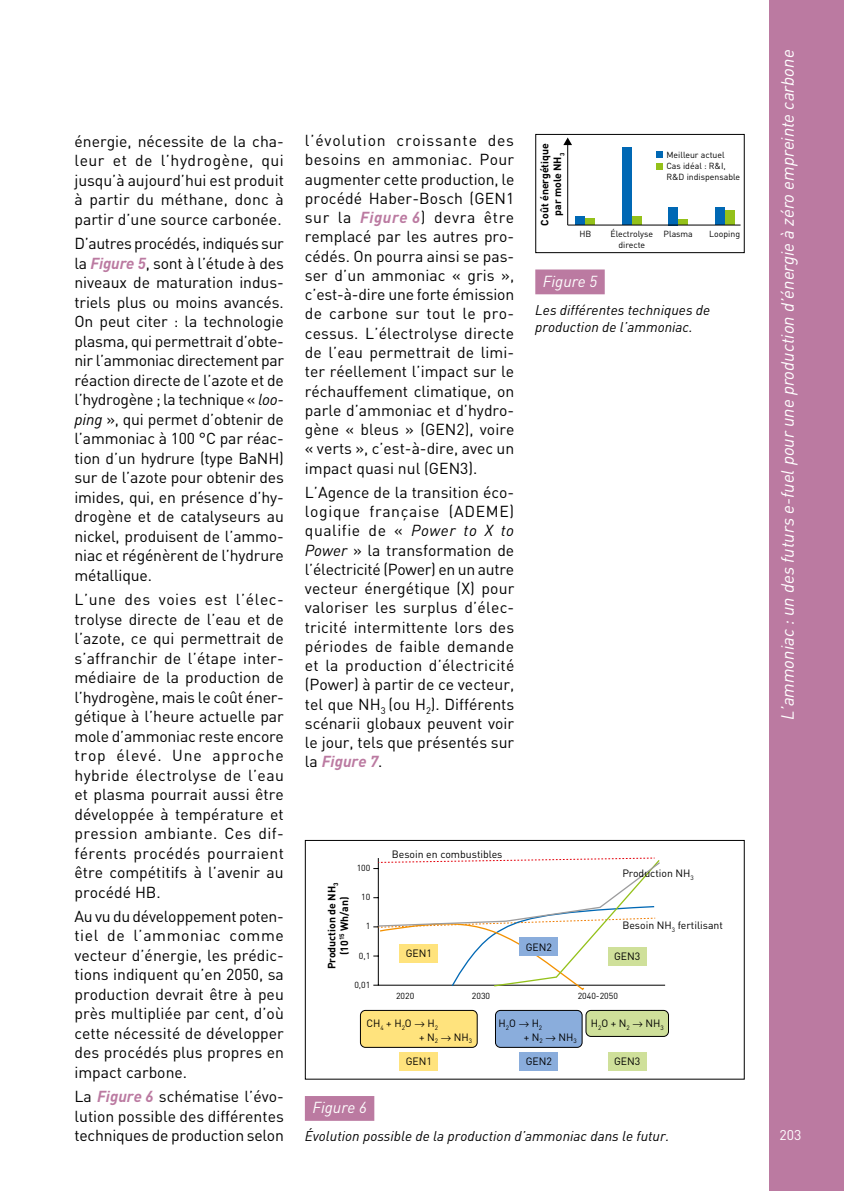
<style>
.page{position:relative;width:844px;height:1191px;background:#fff}
.page>*{position:absolute;margin:0;border:0;box-sizing:border-box;transform-origin:0 0}
.t1{font:italic 17.5px "DIN";color:#fff}
.Texte_courant{font:15.75px/19.4px "DIN";color:#000;text-align:justify}
.Figure_numero{font:italic 15.75px "DIN";color:#fff}
.Figure_titre{font:italic 14px/16.8px "DIN";color:#000}
.t2{font:14px "DIN";color:#fff}
.t3{font:10.5px/13.1px "DIN";color:#000}
.t4{font:700 10.5px/12.6px "DIN";color:#000;text-align:center}
.t5{font:8.75px/10.5px "DIN";color:#000;text-align:center}
.s1{font-weight:700;font-style:italic;color:#bb7aa1}
.s2{font-style:italic}
</style>
<div class="page">
<div style="left:769px;top:0;width:74px;height:1191px;background:#bb7aa1"></div>
<div style="left:535px;top:269px;width:69px;height:25px;background:#bb7aa1"></div>
<hr style="left:567px;top:144px;width:1px;height:81px;background:#000">
<svg style="left:563px;top:137px;width:9px;height:8px"></svg>
<div style="left:575px;top:216px;width:10px;height:9px;background:#0068b4"></div>
<div style="left:585px;top:218px;width:10px;height:7px;background:#94c11a"></div>
<div style="left:621px;top:147px;width:10px;height:78px;background:#0068b4"></div>
<div style="left:631px;top:216px;width:10px;height:9px;background:#94c11a"></div>
<div style="left:668px;top:207px;width:10px;height:18px;background:#0068b4"></div>
<div style="left:678px;top:220px;width:10px;height:5px;background:#94c11a"></div>
<div style="left:714px;top:207px;width:10px;height:18px;background:#0068b4"></div>
<div style="left:724px;top:210px;width:10px;height:15px;background:#94c11a"></div>
<svg style="left:656px;top:152px;width:6px;height:17px"></svg>
<hr style="left:567px;top:225px;width:173px;height:1px;background:#000">
<div style="left:535px;top:134px;width:209px;height:119px;border:1px solid #000"></div>
<div style="left:305px;top:1096px;width:69px;height:24px;background:#bb7aa1"></div>
<hr style="left:378px;top:984px;width:287px;height:1px;background:#000">
<div style="left:399px;top:1051px;width:39px;height:19px;background:#ffe37d"></div>
<div style="left:360px;top:1010px;width:117px;height:37px;background:#ffe37d;border-radius:5px"></div>
<div style="left:360px;top:1010px;width:117px;height:37px;border:1px solid #000;border-radius:5px"></div>
<svg style="left:373px;top:857px;width:288px;height:132px"></svg>
<div style="left:519px;top:937px;width:38px;height:19px;background:#8aaddc"></div>
<div style="left:519px;top:1051px;width:38px;height:19px;background:#8aaddc"></div>
<div style="left:495px;top:1010px;width:87px;height:37px;background:#8aaddc;border-radius:5px"></div>
<div style="left:495px;top:1010px;width:87px;height:37px;border:1px solid #000;border-radius:5px"></div>
<div style="left:608px;top:1051px;width:38px;height:19px;background:#cfe09a"></div>
<div style="left:586px;top:1010px;width:82px;height:26px;background:#cfe09a;border-radius:5px"></div>
<div style="left:585px;top:1010px;width:83px;height:26px;border:1px solid #000;border-radius:5px"></div>
<div style="left:305px;top:840px;width:439px;height:239px;border:1px solid #000"></div>
<p class="Texte_courant" style="left:74px;top:131px;width:211px">énergie, nécessite de la cha&shy;leur et de l’hydrogène, qui jusqu’à aujourd’hui est produit à partir du méthane, donc à partir d’une source carbonée.</p>
<p class="Texte_courant" style="left:74px;top:233px;width:211px">D’autres procédés, indiqués sur la <span class="s1">Figure 5</span>, sont à l’étude à des niveaux de maturation indus&shy;triels plus ou moins avancés.<br>On peut citer : la technologie plasma, qui permettrait d’obte&shy;nir l’ammoniac directement par réaction directe de l’azote et de l’hydrogène ; la technique « <span class="s2">loo&shy;ping</span> », qui permet d’obtenir de l’ammoniac à 100 °C par réac&shy;tion d’un hydrure (type BaNH) sur de l’azote pour obtenir des imides, qui, en présence d’hy&shy;drogène et de catalyseurs au nickel, produisent de l’ammo&shy;niac et régénèrent de l’hydrure métallique.</p>
<p class="Texte_courant" style="left:74px;top:589px;width:211px">L’une des voies est l’élec&shy;trolyse directe de l’eau et de l’azote, ce qui permettrait de s’affranchir de l’étape inter&shy;médiaire de la production de l’hydrogène, mais le coût éner&shy;gétique à l’heure actuelle par mole d’ammoniac reste encore trop élevé. Une approche hybride électrolyse de l’eau et plasma pourrait aussi être développée à température et pression ambiante. Ces dif&shy;férents procédés pourraient être compétitifs à l’avenir au procédé HB.</p>
<p class="Texte_courant" style="left:74px;top:906px;width:211px">Au vu du développement poten&shy;tiel de l’ammoniac comme vecteur d’énergie, les prédic&shy;tions indiquent qu’en 2050, sa production devrait être à peu près multipliée par cent, d’où cette nécessité de développer des procédés plus propres en impact carbone.</p>
<p class="Texte_courant" style="left:74px;top:1086px;width:211px">La <span class="s1">Figure 6</span> schématise l’évo&shy;lution possible des différentes techniques de production selon</p>
<p class="Texte_courant" style="left:305px;top:131px;width:211px">l’évolution croissante des besoins en ammoniac. Pour augmenter cette production, le procédé Haber-Bosch (GEN1 sur la <span class="s1">Figure 6</span>) devra être remplacé par les autres pro&shy;cédés. On pourra ainsi se pas&shy;ser d’un ammoniac « gris », c’est-à-dire une forte émission de carbone sur tout le pro&shy;cessus. L’électrolyse directe de l’eau permettrait de limi&shy;ter réellement l’impact sur le réchauffement climatique, on parle d’ammoniac et d’hydro&shy;gène « bleus » (GEN2), voire « verts », c’est-à-dire, avec un impact quasi nul (GEN3).</p>
<p class="Texte_courant" style="left:305px;top:482px;width:211px">L’Agence de la transition éco&shy;logique française (ADEME) qualifie de « <span class="s2">Power to X to Power</span> » la transformation de l’électricité (Power) en un autre vecteur énergétique (X) pour valoriser les surplus d’élec&shy;tricité intermittente lors des périodes de faible demande et la production d’électricité (Power) à partir de ce vecteur, tel que NH<sub>3</sub> (ou H<sub>2</sub>). Différents scénarii globaux peuvent voir le jour, tels que présentés sur la <span class="s1">Figure 7</span>.</p>
<p class="t4" style="left:537px;top:225px;width:84px;rotate:-90deg">Coût énergétique par mole NH<sub>3</sub></p>
<p class="t5" style="left:666px;top:149px;width:61px;line-height:11.4px;text-align:left">Meilleur actuel<br>Cas idéal : R&amp;I,</p>
<p class="t5" style="left:666px;top:171px;width:75px">R&amp;D indispensable</p>
<p class="t5" style="left:579px;top:228px;width:13px">HB</p>
<p class="t5" style="left:610px;top:228px;width:44px">Électrolyse directe</p>
<p class="t5" style="left:663px;top:228px;width:31px">Plasma</p>
<p class="t5" style="left:709px;top:228px;width:32px">Looping</p>
<p class="Figure_numero" style="left:542px;top:271px;width:56px">Figure 5</p>
<p class="Figure_titre" style="left:535px;top:301px;width:176px">Les différentes techniques de production de l’ammoniac.</p>
<p class="t4" style="left:325px;top:969px;width:88px;rotate:-90deg">Production de NH<sub>3 </sub>(10<sup>15</sup> Wh/an)</p>
<p class="t5" style="left:356px;top:862px;width:15px">100</p>
<p class="t5" style="left:361px;top:891px;width:11px">10</p>
<p class="t5" style="left:366px;top:920px;width:6px">1</p>
<p class="t5" style="left:359px;top:950px;width:13px">0,1</p>
<p class="t5" style="left:354px;top:979px;width:18px">0,01</p>
<p class="t3" style="left:391px;top:847px;width:112px">Besoin en combustibles</p>
<p class="t3" style="left:405px;top:946px;width:28px">GEN1</p>
<p class="t3" style="left:525px;top:940px;width:28px">GEN2</p>
<p class="t3" style="left:622px;top:867px;width:73px">Production NH<sub>3</sub></p>
<p class="t3" style="left:622px;top:918px;width:102px">Besoin NH<sub>3</sub> fertilisant</p>
<p class="t3" style="left:614px;top:949px;width:28px">GEN3</p>
<p class="t5" style="left:396px;top:990px;width:20px">2020</p>
<p class="t5" style="left:472px;top:990px;width:20px">2030</p>
<p class="t5" style="left:577px;top:990px;width:42px">2040-2050</p>
<p class="t3" style="left:419px;top:1016px;width:54px;text-indent:-53px">CH<sub>4</sub> + H<sub>2</sub>O → H<sub>2<br></sub>+ N<sub>2</sub> → NH<sub>3</sub></p>
<p class="t3" style="left:405px;top:1054px;width:28px">GEN1</p>
<p class="t3" style="left:523px;top:1016px;width:54px;text-indent:-25px">H<sub>2</sub>O → H<sub>2<br></sub>+ N<sub>2</sub> → NH<sub>3</sub></p>
<p class="t3" style="left:525px;top:1054px;width:28px">GEN2</p>
<p class="t3" style="left:590px;top:1016px;width:74px">H<sub>2</sub>O + N<sub>2</sub> → NH<sub>3</sub></p>
<p class="t3" style="left:614px;top:1054px;width:28px">GEN3</p>
<p class="Figure_numero" style="left:312px;top:1097px;width:56px">Figure 6</p>
<p class="Figure_titre" style="left:305px;top:1127px;width:366px">Évolution possible de la production d’ammoniac dans le futur.</p>
<p class="t1" style="left:776px;top:720px;width:672px;rotate:-90deg">L’ammoniac : un des futurs e-fuel pour une production d’énergie à zéro empreinte carbone</p>
<p class="t2" style="left:779px;top:1125px;width:23px">203</p>
</div>
